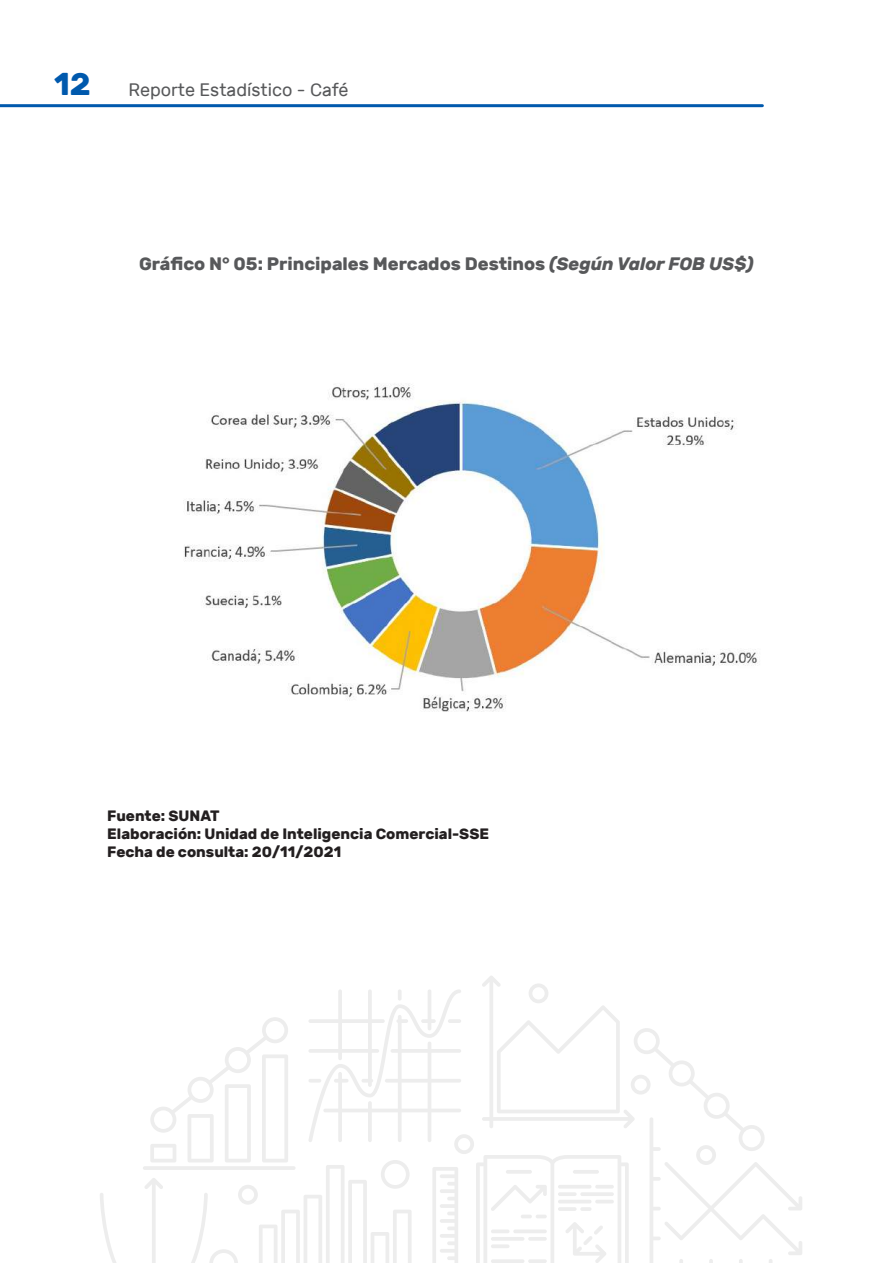
<style>
.page{position:relative;width:893px;height:1263px;background:#fff}
.page>*{position:absolute;margin:0;border:0;box-sizing:border-box;transform-origin:0 0}
.t1{font:700 18px "Rubik";color:#57585a}
.t2{font:18px "Rubik";color:#57585a}
.t3{font:700 15px/18px "Rubik";color:#231f20}
.s1{font-weight:700;font-size:31.5px;color:#0059ad}
.s2{font-style:italic}
</style>
<div class="page">
<hr style="left:0;top:104px;width:762px;height:3px;background:#0059ad">
<svg style="left:100px;top:976px;width:702px;height:287px"></svg>
<img style="left:184px;top:384px;width:574px;height:328px">
<p class="t2" style="left:54px;top:79px;width:296px"><span class="s1">12</span> Reporte Estadístico - Café</p>
<p class="t1" style="left:139px;top:253px;width:616px">Gráfico N° 05: Principales Mercados Destinos <span class="s2">(Según Valor FOB US$)</span></p>
<p class="t3" style="left:107px;top:807px;width:383px">Fuente: SUNAT<br>Elaboración: Unidad de Inteligencia Comercial-SSE<br>Fecha de consulta: 20/11/2021</p>
</div>
